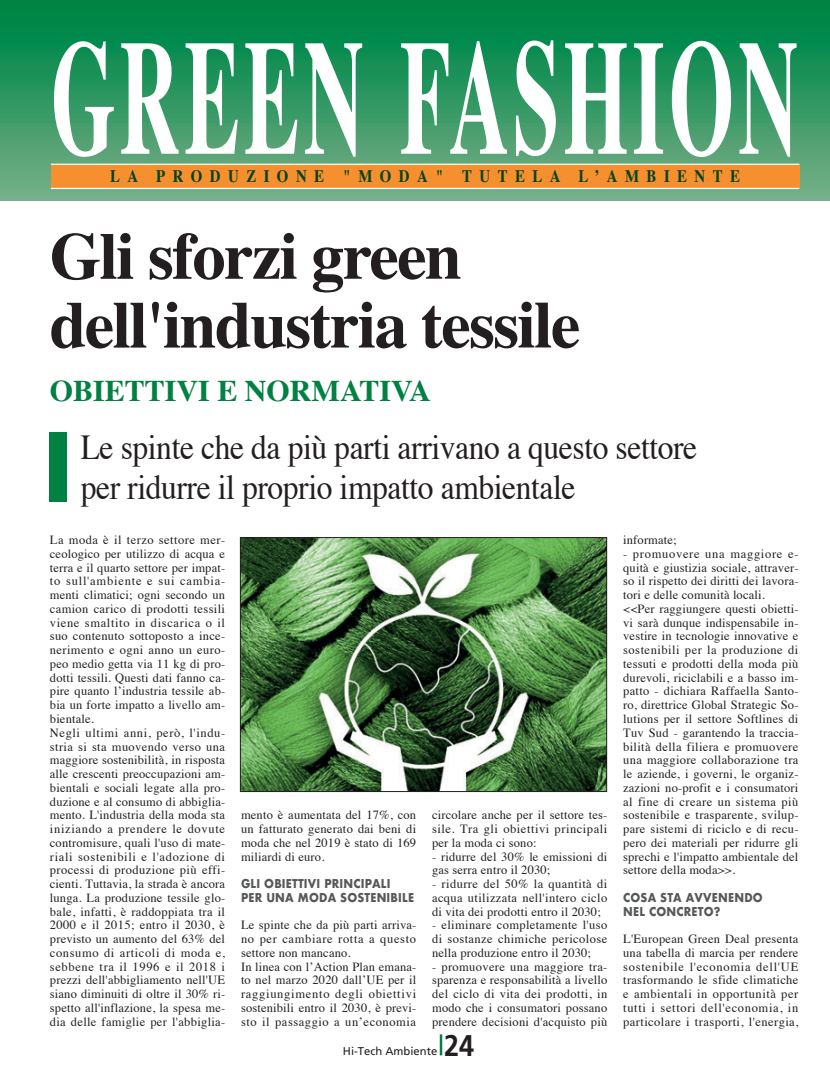
<style>
.page{position:relative;width:830px;height:1078px;background:#fff}
.page>*{position:absolute;margin:0;border:0;box-sizing:border-box;transform-origin:0 0}
.t1{font:700 163.25px "Times";letter-spacing:.05em;color:#fff;scale:.51 1}
.t2{font:700 66.25px/68.8px "Times";letter-spacing:-.025em;color:#231f20}
.t3{font:35px "Times";letter-spacing:-.015em;color:#231f20;scale:.9 1}
.t4{font:700 30px "Times";color:#008141}
.t5{font:700 30px "Frutiger";color:#231f20;scale:.9 1}
.t6{font:700 17.5px "Times";letter-spacing:.5em;color:#004318;scale:.85 1}
.t7{font:12.5px/13.8px "Times";letter-spacing:.015em;color:#231f20;text-align:justify}
.t8{font:700 11.88px "Futura";letter-spacing:.015em;color:#57585a;scale:.9 1}
.t9{font:11.25px "Frutiger";color:#231f20}
</style>
<div class="page">
<div style="left:0;top:0;width:829px;height:201px;background:linear-gradient(to bottom,#00813f,#78af88)"></div>
<div style="left:51px;top:165px;width:747px;height:23px;background:#f6902e"></div>
<hr style="left:51px;top:164px;width:747px;height:1px;background:#fff">
<hr style="left:51px;top:188px;width:747px;height:1px;background:#fff">
<div style="left:50px;top:432px;width:17px;height:69px;background:#008141"></div>
<img style="left:242px;top:539px;width:362px;height:250px">
<div style="left:240px;top:537px;width:366px;height:254px;border:1px solid #231f20"></div>
<hr style="left:439px;top:1034px;width:3px;height:21px;background:#008141">
<p class="t1" style="left:51px;top:31px;width:1466px">GREEN FASHION</p>
<p class="t6" style="left:110px;top:169px;width:742px">LA PRODUZIONE "MODA" TUTELA L’AMBIENTE</p>
<p class="t2" style="left:50px;top:228px;width:532px">Gli sforzi green dell'industria tessile</p>
<p class="t4" style="left:50px;top:378px;width:382px">OBIETTIVI E NORMATIVA</p>
<p class="t3" style="left:81px;top:432px;width:686px">Le spinte che da più parti arrivano a questo settore</p>
<p class="t3" style="left:81px;top:472px;width:551px">per ridurre il proprio impatto ambientale</p>
<p class="t7" style="left:50px;top:534px;width:177px">La moda è il terzo settore mer&shy;ceologico per utilizzo di acqua e terra e il quarto settore per impat&shy;to sull'ambiente e sui cambia&shy;menti climatici; ogni secondo un camion carico di prodotti tessili viene smaltito in discarica o il suo contenuto sottoposto a ince&shy;nerimento e ogni anno un euro&shy;peo medio getta via 11 kg di pro&shy;dotti tessili. Questi dati fanno ca&shy;pire quanto l’industria tessile ab&shy;bia un forte impatto a livello am&shy;bientale.</p>
<p class="t7" style="left:50px;top:726px;width:177px">Negli ultimi anni, però, l'indu&shy;stria si sta muovendo verso una maggiore sostenibilità, in risposta alle crescenti preoccupazioni am&shy;bientali e sociali legate alla pro&shy;duzione e al consumo di abbiglia&shy;mento. L'industria della moda sta iniziando a prendere le dovute contromisure, quali l'uso di mate&shy;riali sostenibili e l'adozione di processi di produzione più effi&shy;cienti. Tuttavia, la strada è ancora lunga. La produzione tessile glo&shy;bale, infatti, è raddoppiata tra il 2000 e il 2015; entro il 2030, è previsto un aumento del 63% del consumo di articoli di moda e, sebbene tra il 1996 e il 2018 i prezzi dell'abbigliamento nell'UE siano diminuiti di oltre il 30% ri&shy;spetto all'inflazione, la spesa me&shy;dia delle famiglie per l'abbiglia-</p>
<p class="t7" style="left:241px;top:809px;width:176px">mento è aumentata del 17%, con un fatturato generato dai beni di moda che nel 2019 è stato di 169 miliardi di euro.</p>
<p class="t8" style="left:241px;top:875px;width:168px">GLI OBIETTIVI PRINCIPALI</p>
<p class="t8" style="left:241px;top:889px;width:194px">PER UNA MODA SOSTENIBILE</p>
<p class="t7" style="left:241px;top:919px;width:177px">Le spinte che da più parti arriva&shy;no per cambiare rotta a questo settore non mancano.</p>
<p class="t7" style="left:241px;top:960px;width:177px">In linea con l’Action Plan emana&shy;to nel marzo 2020 dall’UE per il raggiungimento degli obiettivi sostenibili entro il 2030, è previ&shy;sto il passaggio a un’economia</p>
<p class="t7" style="left:432px;top:809px;width:177px">circolare anche per il settore tes&shy;sile. Tra gli obiettivi principali per la moda ci sono:</p>
<p class="t7" style="left:432px;top:850px;width:176px">- ridurre del 30% le emissioni di gas serra entro il 2030;</p>
<p class="t7" style="left:432px;top:877px;width:176px">- ridurre del 50% la quantità di acqua utilizzata nell'intero ciclo di vita dei prodotti entro il 2030;</p>
<p class="t7" style="left:432px;top:919px;width:176px">- eliminare completamente l'uso di sostanze chimiche pericolose nella produzione entro il 2030;</p>
<p class="t7" style="left:432px;top:960px;width:177px">- promuovere una maggiore tra&shy;sparenza e responsabilità a livello del ciclo di vita dei prodotti, in modo che i consumatori possano prendere decisioni d'acquisto più</p>
<p class="t9" style="left:343px;top:1046px;width:96px">Hi-Tech Ambiente</p>
<p class="t5" style="left:444px;top:1032px;width:35px">24</p>
<p class="t7" style="left:623px;top:534px;width:55px">informate;</p>
<p class="t7" style="left:623px;top:547px;width:177px">- promuovere una maggiore e&shy;quità e giustizia sociale, attraver&shy;so il rispetto dei diritti dei lavora&shy;tori e delle comunità locali.</p>
<p class="t7" style="left:623px;top:602px;width:177px">&lt;&lt;Per raggiungere questi obietti&shy;vi sarà dunque indispensabile in&shy;vestire in tecnologie innovative e sostenibili per la produzione di tessuti e prodotti della moda più durevoli, riciclabili e a basso im&shy;patto - dichiara Raffaella Santo&shy;ro, direttrice Global Strategic So&shy;lutions per il settore Softlines di Tuv Sud - garantendo la traccia&shy;bilità della filiera e promuovere una maggiore collaborazione tra le aziende, i governi, le organiz&shy;zazioni no-profit e i consumatori al fine di creare un sistema più sostenibile e trasparente, svilup&shy;pare sistemi di riciclo e di recu&shy;pero dei materiali per ridurre gli sprechi e l'impatto ambientale del settore della moda&gt;&gt;.</p>
<p class="t8" style="left:623px;top:889px;width:156px">COSA STA AVVENENDO</p>
<p class="t8" style="left:623px;top:903px;width:109px">NEL CONCRETO?</p>
<p class="t7" style="left:623px;top:932px;width:176px">L'European Green Deal presenta una tabella di marcia per rendere sostenibile l'economia dell'UE trasformando le sfide climatiche e ambientali in opportunità per tutti i settori dell'economia, in particolare i trasporti, l'energia,</p>
</div>
